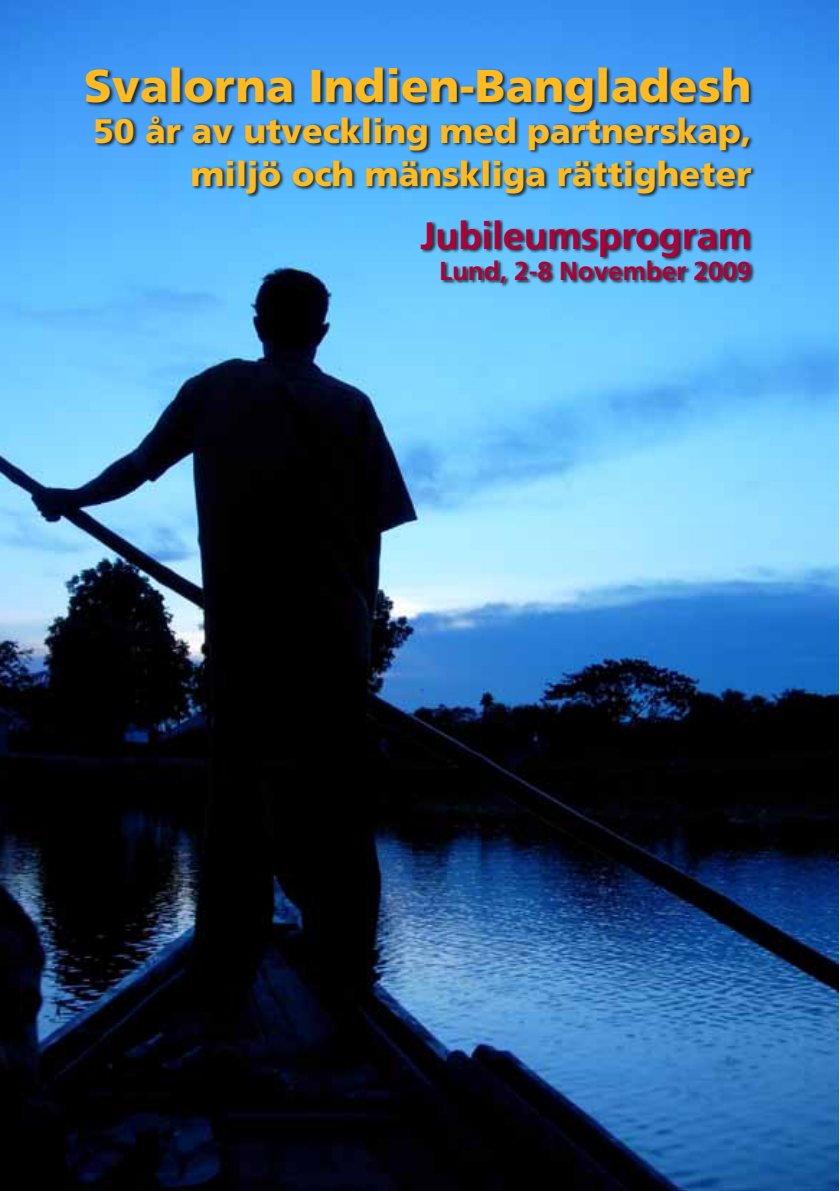
<style>
.page{position:relative;width:840px;height:1191px;background:#fff}
.page>*{position:absolute;margin:0;border:0;box-sizing:border-box;transform-origin:0 0}
.t1{font:900 46px "Frutiger";color:#ffba20}
.t2{font:700 38px "Frutiger";color:#b10035}
.t3{font:900 34px/43.2px "Frutiger";color:#ffba20;text-align:right}
.t4{font:700 26px "Frutiger";color:#b10035}
</style>
<div class="page">
<img style="left:0;top:1px;width:838px;height:1190px">
<div style="left:85px;top:67px;width:670px;height:220px;background:#000;opacity:.75"></div>
<h1 class="t1" style="left:84px;top:58px;width:668px">Svalorna Indien-Bangladesh</h1>
<p class="t3" style="left:93px;top:109px;width:659px">50 år av utveckling med partnerskap, miljö och mänskliga rättigheter</p>
<p class="t2" style="left:420px;top:213px;width:332px">Jubileumsprogram</p>
<p class="t4" style="left:439px;top:255px;width:314px">Lund, 2-8 November 2009</p>
</div>
